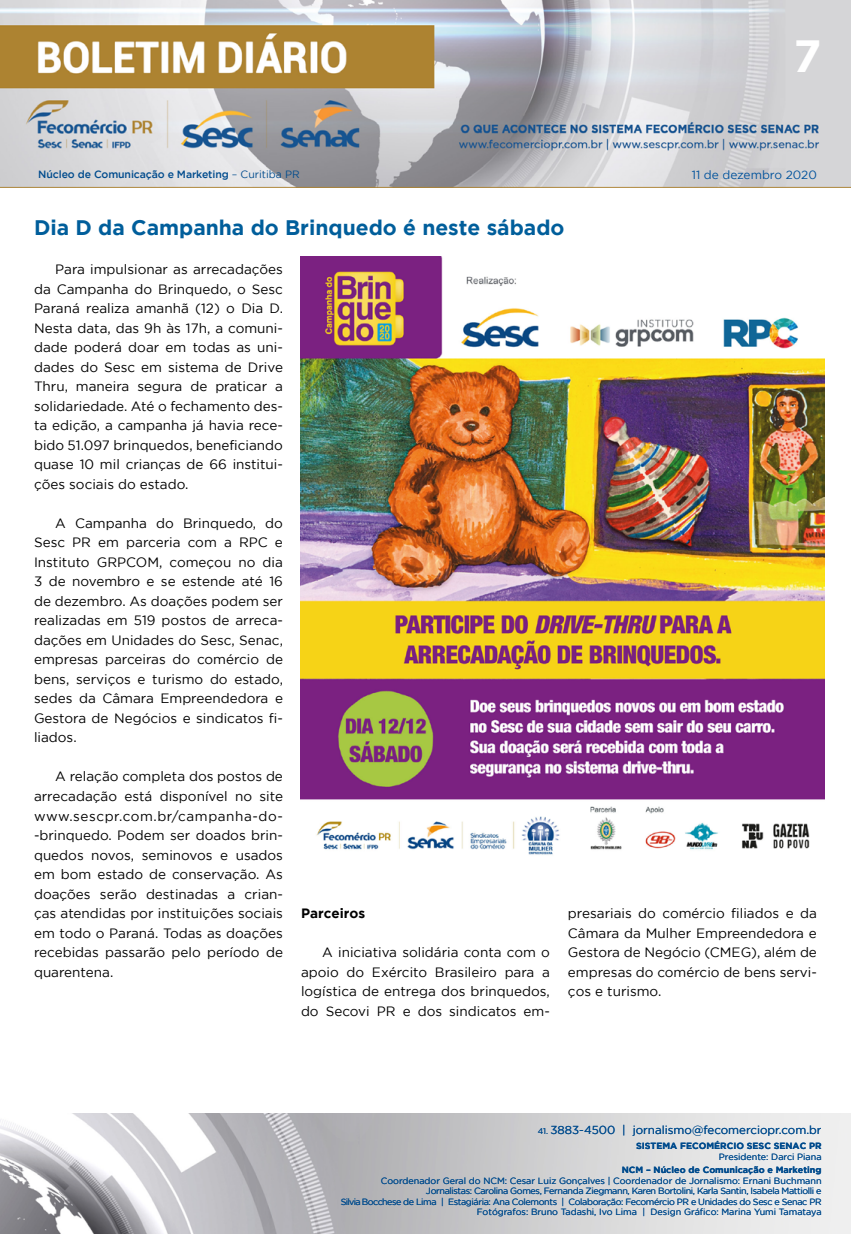
<style>
.page{position:relative;width:851px;height:1234px;background:#fff}
.page>*{position:absolute;margin:0;border:0;box-sizing:border-box;transform-origin:0 0}
.t1{font:700 45px "Gotham";color:#fff}
.t2{font:700 21px "Gotham";color:#005e9b}
.t3{font:13.5px/19.5px "Gotham";color:#000;text-align:justify}
.t4{font:700 13.5px "Gotham";color:#000}
.t5{font:11.85px "Gotham";color:#00529c}
.t6{font:11.55px "Gotham";color:#004b8d}
.t7{font:500 10.5px "Gotham";letter-spacing:-.01em;color:#004b8d}
.t8{font:9px/10.5px "Gotham";letter-spacing:-.04em;color:#004b8d;text-align:right}
.t9{font:700 9px "Gotham";color:#004b8d}
.t10{font:9px "Gotham";color:#004b8d}
.s1{font-weight:400}
.s2{font-size:8.25px}
</style>
<div class="page">
<img style="left:0;top:0;width:850px;height:188px">
<img style="left:0;top:1113px;width:850px;height:120px">
<img style="left:300px;top:256px;width:524px;height:599px">
<h1 class="t1" style="left:793px;top:30px;width:29px">7</h1>
<p class="t7" style="left:38px;top:168px;width:263px">Núcleo de Comunicação e Marketing <span class="s1">– Curitiba PR</span></p>
<p class="t5" style="left:691px;top:168px;width:127px">11 de dezembro 2020</p>
<h2 class="t2" style="left:34px;top:215px;width:532px">Dia D da Campanha do Brinquedo é neste sábado</h2>
<p class="t3" style="left:34px;top:259px;width:250px;text-indent:21px">Para impulsionar as arrecadações da Campanha do Brinquedo, o Sesc Paraná realiza amanhã (12) o Dia D.<br>Nesta data, das 9h às 17h, a comuni&shy;dade poderá doar em todas as uni&shy;dades do Sesc em sistema de Drive Thru, maneira segura de praticar a solidariedade. Até o fechamento des&shy;ta edição, a campanha já havia rece&shy;bido 51.097 brinquedos, beneficiando quase 10 mil crianças de 66 institui&shy;ções sociais do estado.</p>
<p class="t3" style="left:34px;top:513px;width:250px;text-indent:21px">A Campanha do Brinquedo, do Sesc PR em parceria com a RPC e Instituto GRPCOM, começou no dia 3 de novembro e se estende até 16 de dezembro. As doações podem ser realizadas em 519 postos de arreca&shy;dações em Unidades do Sesc, Senac, empresas parceiras do comércio de bens, serviços e turismo do estado, sedes da Câmara Empreendedora e Gestora de Negócios e sindicatos fi&shy;liados.</p>
<p class="t3" style="left:34px;top:766px;width:250px;text-indent:21px">A relação completa dos postos de arrecadação está disponível no site www.sescpr.com.br/campanha-do--brinquedo. Podem ser doados brin&shy;quedos novos, seminovos e usados em bom estado de conservação. As doações serão destinadas a crian&shy;ças atendidas por instituições sociais em todo o Paraná. Todas as doações recebidas passarão pelo período de quarentena.</p>
<p class="t3" style="left:568px;top:903px;width:250px">presariais do comércio filiados e da Câmara da Mulher Empreendedora e Gestora de Negócio (CMEG), além de empresas do comércio de bens servi&shy;ços e turismo.</p>
<p class="t4" style="left:301px;top:905px;width:66px">Parceiros</p>
<p class="t3" style="left:301px;top:942px;width:250px;text-indent:21px">A iniciativa solidária conta com o apoio do Exército Brasileiro para a logística de entrega dos brinquedos, do Secovi PR e dos sindicatos em-</p>
<p class="t6" style="left:537px;top:1123px;width:285px"><span class="s2">41.</span> 3883-4500 | jornalismo@fecomerciopr.com.br</p>
<p class="t9" style="left:636px;top:1140px;width:187px">SISTEMA FECOMÉRCIO SESC SENAC PR</p>
<p class="t10" style="left:718px;top:1151px;width:104px">Presidente: Darci Piana</p>
<p class="t9" style="left:621px;top:1164px;width:201px">NCM – Núcleo de Comunicação e Marketing</p>
<p class="t8" style="left:341px;top:1174px;width:482px">Coordenador Geral do NCM: Cesar Luiz Gonçalves | Coordenador de Jornalismo: Ernani Buchmann Jornalistas: Carolina Gomes, Fernanda Ziegmann, Karen Bortolini, Karla Santin, Isabela Mattiolli e<br>Silvia Bocchese de Lima | Estagiária: Ana Colemonts | Colaboração: Fecomércio PR e Unidades do Sesc e Senac PR Fotógrafos: Bruno Tadashi, Ivo Lima | Design Gráfico: Marina Yumi Tamataya</p>
</div>
